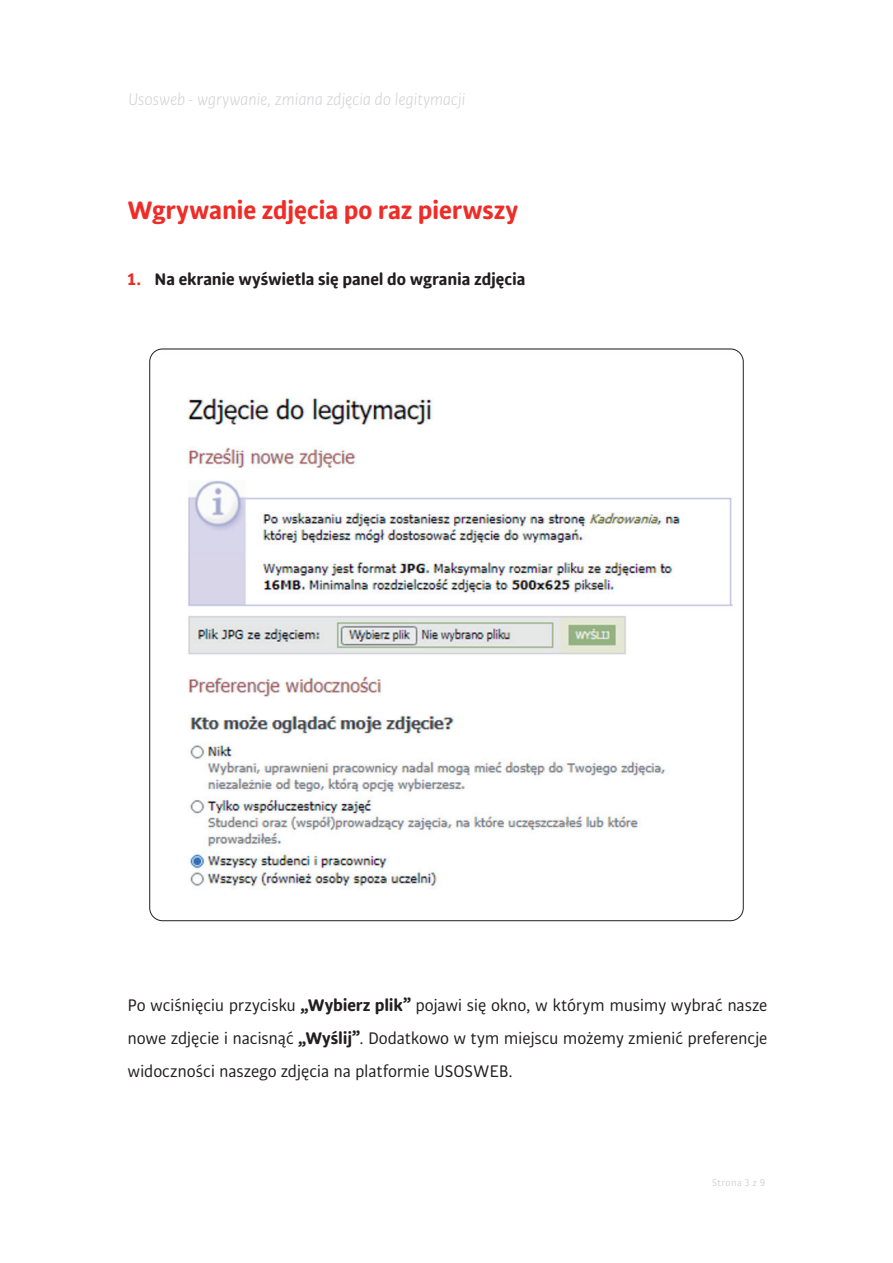
<style>
.page{position:relative;width:893px;height:1263px;background:#fff}
.page>*{position:absolute;margin:0;border:0;box-sizing:border-box;transform-origin:0 0}
.t1{font:700 27px "Bulo Rounded";letter-spacing:-.01em;color:#ee2d28}
.t2{font:18px/33px "Bulo Rounded";letter-spacing:-.01em;color:#231f20;text-align:justify}
.t3{font:italic 300 18px "Bulo Rounded";letter-spacing:-.01em;color:#d1d2d4}
.t4{font:700 18px "Bulo Rounded";letter-spacing:-.01em;color:#231f20}
.t5{font:10.5px "Bulo Rounded";letter-spacing:.035em;color:#d1d2d4}
.s1{color:#ee2d28}
.s2{font-weight:700}
</style>
<div class="page">
<img style="left:150px;top:349px;width:593px;height:572px">
<p class="t3" style="left:128px;top:88px;width:339px">Usosweb - wgrywanie, zmiana zdjęcia do legitymacji</p>
<h1 class="t1" style="left:128px;top:193px;width:392px">Wgrywanie zdjęcia po raz pierwszy</h1>
<p class="t4" style="left:128px;top:268px;width:399px"><span class="s1">1.</span> Na ekranie wyświetla się panel do wgrania zdjęcia</p>
<p class="t2" style="left:128px;top:989px;width:641px">Po wciśnięciu przycisku <span class="s2">„Wybierz plik”</span> pojawi się okno, w którym musimy wybrać nasze nowe zdjęcie i nacisnąć <span class="s2">„Wyślij”</span>. Dodatkowo w tym miejscu możemy zmienić preferencje widoczności naszego zdjęcia na platformie USOSWEB.</p>
<p class="t5" style="left:712px;top:1176px;width:55px">Strona 3 z 9</p>
</div>
